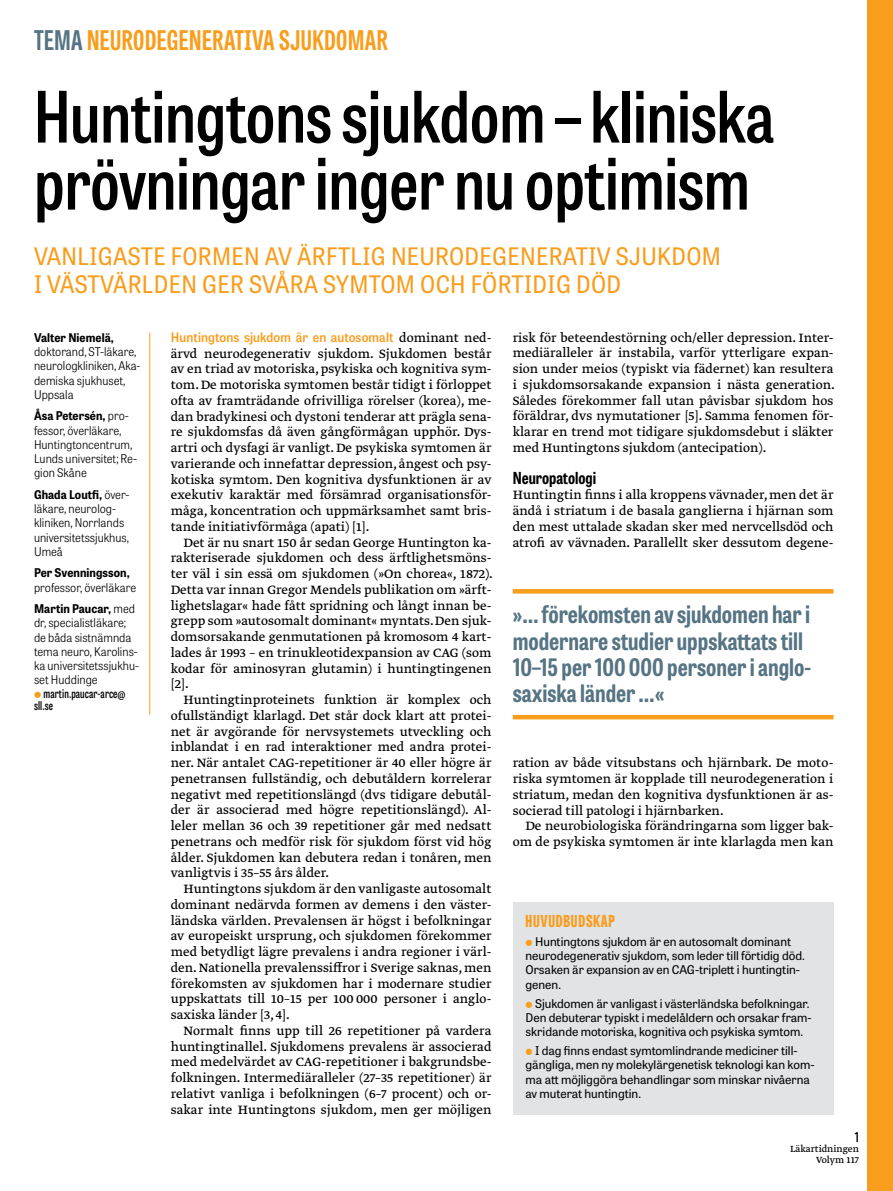
<style>
.page{position:relative;width:893px;height:1191px;background:#fff}
.page>*{position:absolute;margin:0;border:0;box-sizing:border-box;transform-origin:0 0}
.t1{font:600 70.5px/67.1px "Tablet Gothic Condensed";letter-spacing:-.005em;color:#000}
.t2{font:700 27px "Tablet Gothic Compressed";letter-spacing:.02em;color:#f99d1c}
.t3{font:700 24px/26.2px "Tablet Gothic Condensed";color:#567483}
.t4{font:24px/28.5px "Tablet Gothic Narrow";letter-spacing:.015em;color:#f99d1c}
.t5{font:700 16.5px "Tablet Gothic Condensed";color:#000}
.t6{font:800 16.5px "Tablet Gothic Compressed";letter-spacing:.045em;color:#f99d1c}
.t7{font:14.25px/15.8px "Greta Text Pro Regular Min";color:#000;text-align:justify}
.t8{font:600 13.5px "Tablet Gothic Condensed";color:#000}
.t9{font:600 13.05px "Tablet Gothic Narrow";letter-spacing:.01em;color:#f99d1c}
.t10{font:12px/14.4px "Tablet Gothic";color:#000}
.t11{font:300 12px/14.2px "Tablet Gothic Narrow";color:#000}
.t12{font:700 12px "Tablet Gothic Narrow";letter-spacing:.005em;color:#000}
.t13{font:600 12px/12px "Tablet Gothic Compressed";letter-spacing:.01em;color:#000}
.t14{font:10.5px/10.5px "Greta Text Pro";color:#000;text-align:right}
.s1{color:#567483}
.s2{font-weight:700}
.s3{font-family:"Greta Text Pro Regular Min";font-weight:400;font-size:14.25px;color:#000}
</style>
<div class="page">
<div style="left:867px;top:0;width:26px;height:1191px;background:#f99d1c"></div>
<hr style="left:149px;top:333px;width:1px;height:381px;background:#f99d1c">
<div style="left:513px;top:901px;width:320px;height:213px;background:#e2e3e4"></div>
<svg style="left:513px;top:589px;width:320px;height:4px"></svg>
<hr style="left:513px;top:715px;width:320px;height:4px;background:#f99d1c">
<h2 class="t2" style="left:34px;top:22px;width:355px"><span class="s1">TEMA</span> NEURODEGENERATIVA SJUKDOMAR</h2>
<h1 class="t1" style="left:34px;top:81px;width:742px">Huntingtons sjukdom – kliniska prövningar inger nu optimism</h1>
<h3 class="t4" style="left:34px;top:241px;width:688px">VANLIGASTE FORMEN AV ÄRFTLIG NEURODEGENERATIV SJUKDOM<br>I VÄSTVÄRLDEN GER SVÅRA SYMTOM OCH FÖRTIDIG DÖD</h3>
<p class="t12" style="left:34px;top:329px;width:81px">Valter Niemelä,</p>
<p class="t11" style="left:34px;top:344px;width:108px">doktorand, ST-läkare, neurologkliniken, Aka&shy;demiska sjukhuset,<br>Uppsala</p>
<p class="t11" style="left:34px;top:408px;width:105px"><span class="s2">Åsa Petersén,</span> pro&shy;fessor, överläkare,<br>Huntingtoncentrum,<br>Lunds universitet; Re&shy;gion Skåne</p>
<p class="t11" style="left:34px;top:487px;width:97px"><span class="s2">Ghada Loutfi,</span> över&shy;läkare, neurolog&shy;kliniken, Norrlands universitetssjukhus,<br>Umeå</p>
<p class="t12" style="left:34px;top:564px;width:97px">Per Svenningsson,</p>
<p class="t11" style="left:34px;top:576px;width:104px;line-height:21.5px">professor, överläkare<br><span class="s2">Martin Paucar,</span> med</p>
<p class="t11" style="left:34px;top:615px;width:107px">dr, specialistläkare; de båda sistnämnda tema neuro, Karolins&shy;ka universitetssjukhu&shy;set Huddinge</p>
<p class="t13" style="left:34px;top:687px;width:93px;text-indent:10px">martin.paucar-arce@ sll.se</p>
<p class="t9" style="left:171px;top:328px;width:322px">Huntingtons sjukdom är en autosomalt <span class="s3">dominant ned-</span></p>
<p class="t7" style="left:171px;top:346px;width:322px">ärvd neurodegenerativ sjukdom. Sjukdomen består av en triad av motoriska, psykiska och kognitiva sym&shy;tom. De motoriska symtomen består tidigt i förloppet ofta av framträdande ofrivilliga rörelser (korea), me&shy;dan bradykinesi och dystoni tenderar att prägla sena&shy;re sjukdomsfas då även gångförmågan upphör. Dys&shy;artri och dysfagi är vanligt. De psykiska symtomen är varierande och innefattar depression, ångest och psy&shy;kotiska symtom. Den kognitiva dysfunktionen är av exekutiv karaktär med försämrad organisationsför&shy;måga, koncentration och uppmärksamhet samt bris&shy;tande initiativförmåga (apati) [1].</p>
<p class="t7" style="left:171px;top:535px;width:324px;text-indent:13px">Det är nu snart 150 år sedan George Huntington ka&shy;rakteriserade sjukdomen och dess ärftlighetsmöns&shy;ter väl i sin essä om sjukdomen (»On chorea«, 1872).<br>Detta var innan Gregor Mendels publikation om »ärft&shy;lighetslagar« hade fått spridning och långt innan be&shy;grepp som »autosomalt dominant« myntats. Den sjuk&shy;domsorsakande genmutationen på kromosom 4 kart&shy;lades år 1993 – en trinukleotidexpansion av CAG (som kodar för aminosyran glutamin) i huntingtingenen [2].</p>
<p class="t7" style="left:171px;top:692px;width:322px;text-indent:13px">Huntingtinproteinets funktion är komplex och ofullständigt klarlagd. Det står dock klart att protei&shy;net är avgörande för nervsystemets utveckling och inblandat i en rad interaktioner med andra protei&shy;ner. När antalet CAG-repetitioner är 40 eller högre är penetransen fullständig, och debutåldern korrelerar negativt med repetitionslängd (dvs tidigare debutål&shy;der är associerad med högre repetitionslängd). Al&shy;leler mellan 36 och 39 repetitioner går med nedsatt penetrans och medför risk för sjukdom först vid hög ålder. Sjukdomen kan debutera redan i tonåren, men vanligtvis i 35–55 års ålder.</p>
<p class="t7" style="left:171px;top:881px;width:322px;text-indent:13px">Huntingtons sjukdom är den vanligaste autosomalt dominant nedärvda formen av demens i den väster&shy;ländska världen. Prevalensen är högst i befolkningar av europeiskt ursprung, och sjukdomen förekommer med betydligt lägre prevalens i andra regioner i värl&shy;den. Nationella prevalenssiffror i Sverige saknas, men förekomsten av sjukdomen har i modernare studier uppskattats till 10–15 per 100 000 personer i anglo&shy;saxiska länder [3, 4].</p>
<p class="t7" style="left:171px;top:1023px;width:322px;text-indent:13px">Normalt finns upp till 26 repetitioner på vardera huntingtinallel. Sjukdomens prevalens är associerad med medelvärdet av CAG-repetitioner i bakgrundsbe&shy;folkningen. Intermediäralleler (27–35 repetitioner) är relativt vanliga i befolkningen (6–7 procent) och or&shy;sakar inte Huntingtons sjukdom, men ger möjligen</p>
<p class="t7" style="left:513px;top:330px;width:324px">risk för beteendestörning och/eller depression. Inter&shy;mediäralleler är instabila, varför ytterligare expan&shy;sion under meios (typiskt via fädernet) kan resultera i sjukdomsorsakande expansion i nästa generation.<br>Således förekommer fall utan påvisbar sjukdom hos föräldrar, dvs nymutationer [5]. Samma fenomen för&shy;klarar en trend mot tidigare sjukdomsdebut i släkter med Huntingtons sjukdom (antecipation).</p>
<p class="t5" style="left:513px;top:466px;width:85px">Neuropatologi</p>
<p class="t7" style="left:513px;top:488px;width:322px">Huntingtin finns i alla kroppens vävnader, men det är ändå i striatum i de basala ganglierna i hjärnan som den mest uttalade skadan sker med nervcellsdöd och atrofi av vävnaden. Parallellt sker dessutom degene-</p>
<h3 class="t3" style="left:513px;top:600px;width:300px">»… förekomsten av sjukdomen har i modernare studier uppskattats till<br>10–15 per 100 000 personer i anglo&shy;saxiska länder …«</h3>
<p class="t7" style="left:513px;top:755px;width:322px">ration av både vitsubstans och hjärnbark. De moto&shy;riska symtomen är kopplade till neurodegeneration i striatum, medan den kognitiva dysfunktionen är as&shy;socierad till patologi i hjärnbarken.</p>
<p class="t7" style="left:513px;top:818px;width:322px;text-align:right">De neurobiologiska förändringarna som ligger bak&shy;om de psykiska symtomen är inte klarlagda men kan</p>
<p class="t6" style="left:525px;top:909px;width:91px">HUVUDBUDSKAP</p>
<p class="t10" style="left:525px;top:933px;width:281px;text-indent:10px">Huntingtons sjukdom är en autosomalt dominant neurodegenerativ sjukdom, som leder till förtidig död.<br>Orsaken är expansion av en CAG-triplett i huntingtin&shy;genen.</p>
<p class="t10" style="left:525px;top:995px;width:288px;text-indent:10px">Sjukdomen är vanligast i västerländska befolkningar.<br>Den debuterar typiskt i medelåldern och orsakar fram&shy;skridande motoriska, kognitiva och psykiska symtom.</p>
<p class="t10" style="left:525px;top:1043px;width:290px;text-indent:10px">I dag finns endast symtomlindrande mediciner till&shy;gängliga, men ny molekylärgenetisk teknologi kan kom&shy;ma att möjliggöra behandlingar som minskar nivåerna av muterat huntingtin.</p>
<p class="t8" style="left:855px;top:1127px;width:6px">1</p>
<p class="t14" style="left:790px;top:1144px;width:70px">Läkartidningen<br>Volym 117</p>
</div>
